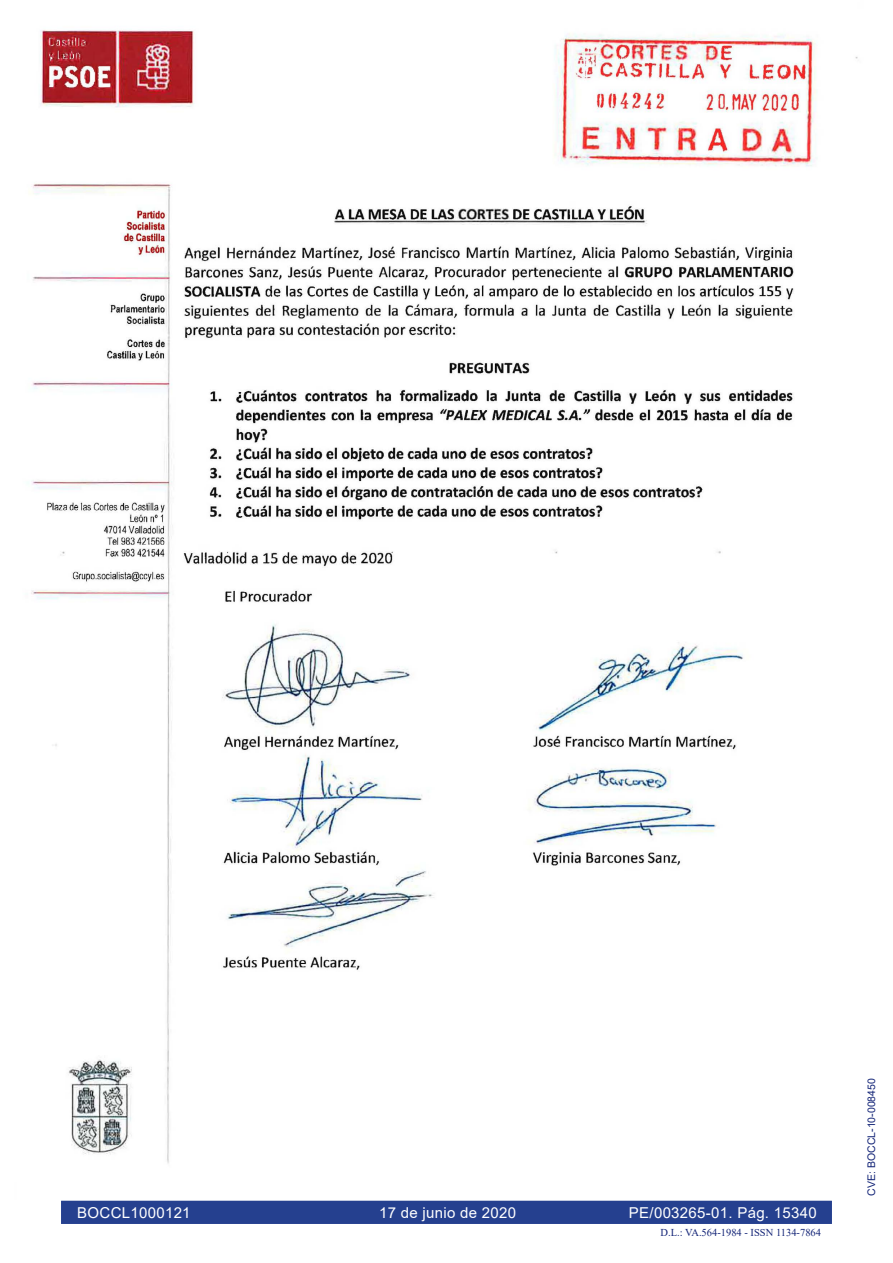
<style>
.page{position:relative;width:893px;height:1263px;background:#fff}
.page>*{position:absolute;margin:0;border:0;box-sizing:border-box;transform-origin:0 0}
.E_CVE{font:15px "Arial";letter-spacing:.02em;color:#fff}
.t1{font:10.5px "Times New Roman";color:#132477}
.t2{font:10.5px "Arial";color:#132477}
</style>
<div class="page">
<div style="left:60px;top:1200px;width:773px;height:25px;background:#25408f"></div>
<div style="left:60px;top:1199px;width:773px;height:26px;border:2px solid #fff"></div>
<img style="left:27px;top:30px;width:831px;height:1170px">
<p class="E_CVE" style="left:77px;top:1202px;width:115px">BOCCL1000121</p>
<p class="E_CVE" style="left:379px;top:1202px;width:139px">17 de junio de 2020</p>
<p class="E_CVE" style="left:629px;top:1202px;width:189px">PE/003265-01. Pág. 15340</p>
<p class="t1" style="left:661px;top:1225px;width:162px">D.L.: VA.564-1984 - ISSN 1134-7864</p>
<p class="t2" style="left:864px;top:1195px;width:119px;rotate:-90deg">CVE: BOCCL-10-008450</p>
</div>
